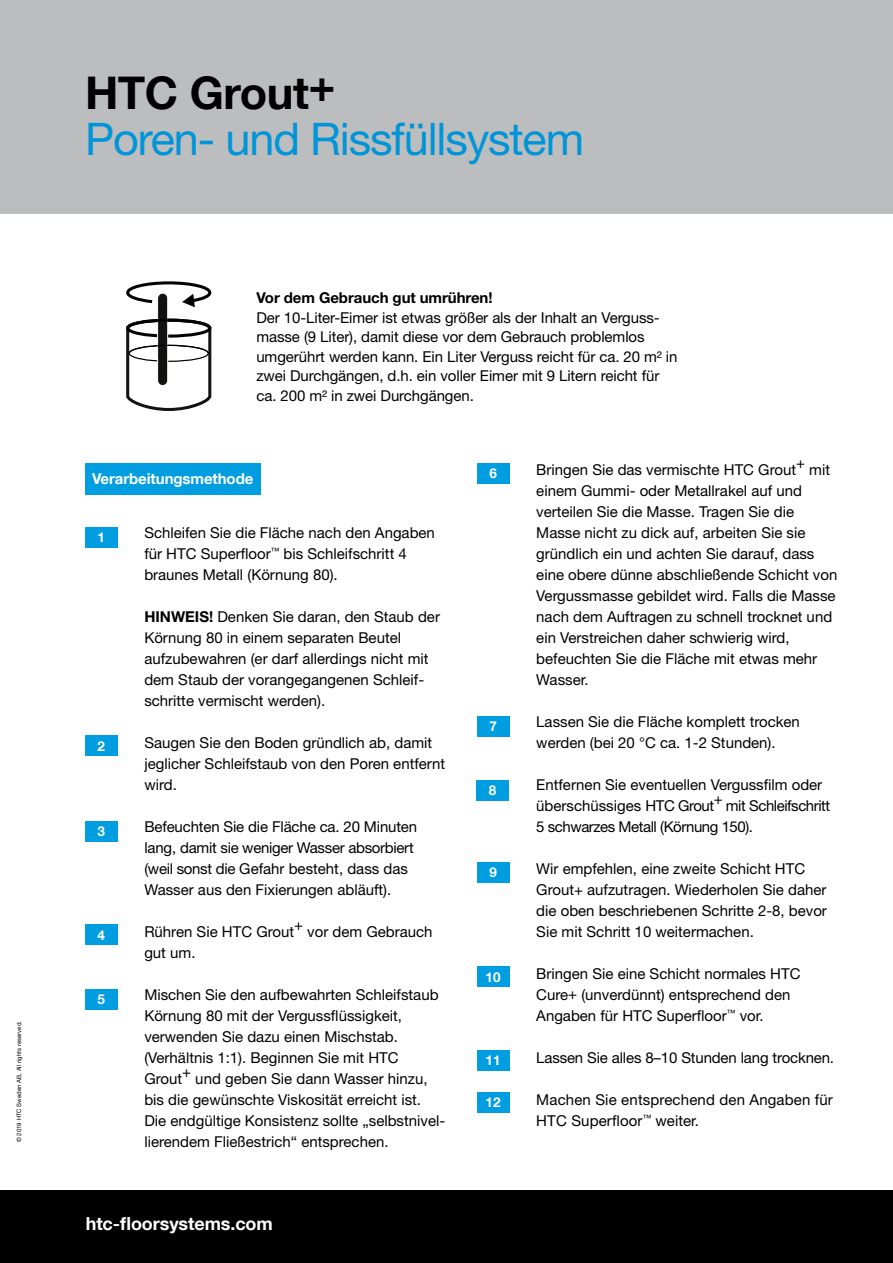
<style>
.page{position:relative;width:893px;height:1263px;background:#fff}
.page>*{position:absolute;margin:0;border:0;box-sizing:border-box;transform-origin:0 0}
.t1{font:45px "Helvetica Neue";letter-spacing:-.025em;color:#0095d8}
.t2{font:700 45px "Helvetica Neue LT Com";letter-spacing:-.01em;color:#000}
.t3{font:700 18px "Helvetica Neue LT Com";letter-spacing:-.005em;color:#fff}
.t4{font:15px/21px "Helvetica Neue";color:#000}
.t5{font:15px/21px "Helvetica Neue";letter-spacing:-.03em;color:#000}
.t6{font:700 15px "Helvetica Neue";letter-spacing:-.005em;color:#000}
.t7{font:700 15px "Helvetica Neue LT Com";letter-spacing:-.005em;color:#fff}
.t8{font:700 13.5px "Helvetica Neue LT Com";color:#fff}
.t9{font:6px "Helvetica Neue LT Com";letter-spacing:.005em;color:#000}
.s1{font-weight:700}
</style>
<div class="page">
<div style="left:0;top:1191px;width:893px;height:72px;background:#000"></div>
<div style="left:0;top:0;width:893px;height:214px;background:#bbbdbe"></div>
<svg style="left:126px;top:281px;width:85px;height:26px"></svg>
<div style="left:158px;top:293px;width:10px;height:93px;background:#121211;border-radius:5px"></div>
<div style="left:157px;top:293px;width:11px;height:93px;border:1px solid #fff;border-radius:5px"></div>
<svg style="left:126px;top:317px;width:85px;height:93px"></svg>
<div style="left:85px;top:527px;width:32px;height:21px;background:#009ee0"></div>
<div style="left:477px;top:716px;width:32px;height:21px;background:#009ee0"></div>
<div style="left:85px;top:736px;width:32px;height:20px;background:#009ee0"></div>
<div style="left:477px;top:780px;width:32px;height:20px;background:#009ee0"></div>
<div style="left:85px;top:821px;width:32px;height:20px;background:#009ee0"></div>
<div style="left:477px;top:862px;width:32px;height:20px;background:#009ee0"></div>
<div style="left:85px;top:925px;width:32px;height:20px;background:#009ee0"></div>
<div style="left:477px;top:967px;width:32px;height:20px;background:#009ee0"></div>
<div style="left:85px;top:989px;width:32px;height:20px;background:#009ee0"></div>
<div style="left:477px;top:1050px;width:32px;height:20px;background:#009ee0"></div>
<div style="left:477px;top:1092px;width:32px;height:20px;background:#009ee0"></div>
<div style="left:477px;top:463px;width:32px;height:21px;background:#009ee0"></div>
<div style="left:85px;top:463px;width:175px;height:32px;background:#009ee0"></div>
<p class="t9" style="left:15px;top:1142px;width:122px;rotate:-90deg">© 2019 HTC Sweden AB, All rights reserved.</p>
<h1 class="t2" style="left:85px;top:64px;width:252px">HTC Grout+</h1>
<h1 class="t1" style="left:85px;top:112px;width:500px">Poren- und Rissfüllsystem</h1>
<p class="t6" style="left:256px;top:288px;width:238px">Vor dem Gebrauch gut umrühren!</p>
<p class="t4" style="left:256px;top:307px;width:423px;line-height:19.5px">Der 10-Liter-Eimer ist etwas größer als der Inhalt an Verguss&shy;masse (9 Liter), damit diese vor dem Gebrauch problemlos umgerührt werden kann. Ein Liter Verguss reicht für ca. 20 m² in zwei Durchgängen, d.h. ein voller Eimer mit 9 Litern reicht für ca. 200 m² in zwei Durchgängen.</p>
<p class="t7" style="left:92px;top:470px;width:163px">Verarbeitungsmethode</p>
<p class="t8" style="left:97px;top:529px;width:9px">1</p>
<p class="t8" style="left:97px;top:737px;width:9px">2</p>
<p class="t8" style="left:97px;top:822px;width:9px">3</p>
<p class="t8" style="left:97px;top:926px;width:9px">4</p>
<p class="t8" style="left:97px;top:991px;width:9px">5</p>
<p class="t4" style="left:144px;top:522px;width:292px">Schleifen Sie die Fläche nach den Angaben für HTC Superfloor<sup>™</sup> bis Schleifschritt 4 braunes Metall (Körnung 80).</p>
<p class="t4" style="left:144px;top:606px;width:297px"><span class="s1">HINWEIS!</span> Denken Sie daran, den Staub der Körnung 80 in einem separaten Beutel aufzubewahren (er darf allerdings nicht mit dem Staub der vorangegangenen Schleif&shy;schritte vermischt werden).</p>
<p class="t4" style="left:144px;top:732px;width:302px">Saugen Sie den Boden gründlich ab, damit jeglicher Schleifstaub von den Poren entfernt wird.</p>
<p class="t4" style="left:144px;top:816px;width:274px">Befeuchten Sie die Fläche ca. 20 Minuten lang, damit sie weniger Wasser absorbiert (weil sonst die Gefahr besteht, dass das Wasser aus den Fixierungen abläuft).</p>
<p class="t4" style="left:144px;top:921px;width:151px">Rühren Sie HTC Grout</p>
<p class="t4" style="left:294px;top:914px;width:10px">+</p>
<p class="t4" style="left:307px;top:921px;width:127px">vor dem Gebrauch</p>
<p class="t4" style="left:144px;top:942px;width:53px">gut um.</p>
<p class="t4" style="left:144px;top:984px;width:296px">Mischen Sie den aufbewahrten Schleifstaub Körnung 80 mit der Vergussflüssigkeit, verwenden Sie dazu einen Mischstab. (Verhältnis 1:1). Beginnen Sie mit HTC Grout</p>
<p class="t4" style="left:182px;top:1061px;width:10px">+</p>
<p class="t4" style="left:144px;top:1068px;width:302px;text-indent:51px">und geben Sie dann Wasser hinzu, bis die gewünschte Viskosität erreicht ist.<br>Die endgültige Konsistenz sollte „selbstnivel&shy;lierendem Fließestrich“ entsprechen.</p>
<p class="t3" style="left:86px;top:1212px;width:189px">htc-floorsystems.com</p>
<p class="t8" style="left:489px;top:465px;width:9px">6</p>
<p class="t8" style="left:489px;top:718px;width:9px">7</p>
<p class="t8" style="left:489px;top:782px;width:9px">8</p>
<p class="t8" style="left:489px;top:864px;width:9px">9</p>
<p class="t8" style="left:486px;top:968px;width:16px">10</p>
<p class="t8" style="left:486px;top:1052px;width:16px">11</p>
<p class="t8" style="left:486px;top:1093px;width:16px">12</p>
<p class="t4" style="left:796px;top:452px;width:10px">+</p>
<p class="t4" style="left:536px;top:459px;width:261px">Bringen Sie das vermischte HTC Grout</p>
<p class="t4" style="left:809px;top:459px;width:22px">mit</p>
<p class="t4" style="left:536px;top:480px;width:303px">einem Gummi- oder Metallrakel auf und verteilen Sie die Masse. Tragen Sie die Masse nicht zu dick auf, arbeiten Sie sie gründlich ein und achten Sie darauf, dass eine obere dünne abschließende Schicht von Vergussmasse gebildet wird. Falls die Masse nach dem Auftragen zu schnell trocknet und ein Verstreichen daher schwierig wird, befeuchten Sie die Fläche mit etwas mehr Wasser.</p>
<p class="t4" style="left:536px;top:711px;width:265px">Lassen Sie die Fläche komplett trocken werden (bei 20 °C ca. 1-2 Stunden).</p>
<p class="t4" style="left:536px;top:774px;width:288px">Entfernen Sie eventuellen Vergussfilm oder überschüssiges HTC Grout</p>
<p class="t4" style="left:714px;top:788px;width:10px">+</p>
<p class="t5" style="left:536px;top:795px;width:295px;text-indent:190px">mit Schleifschritt<br>5 schwarzes Metall (Körnung 150).</p>
<p class="t4" style="left:536px;top:858px;width:292px">Wir empfehlen, eine zweite Schicht HTC Grout+ aufzutragen. Wiederholen Sie daher die oben beschriebenen Schritte 2-8, bevor Sie mit Schritt 10 weitermachen.</p>
<p class="t4" style="left:536px;top:963px;width:266px">Bringen Sie eine Schicht normales HTC<br>Cure+ (unverdünnt) entsprechend den<br>Angaben für HTC Superfloor<sup>™</sup> vor.</p>
<p class="t4" style="left:536px;top:1047px;width:299px">Lassen Sie alles 8–10 Stunden lang trocknen.</p>
<p class="t4" style="left:536px;top:1089px;width:298px">Machen Sie entsprechend den Angaben für<br>HTC Superfloor<sup>™</sup> weiter.</p>
</div>
